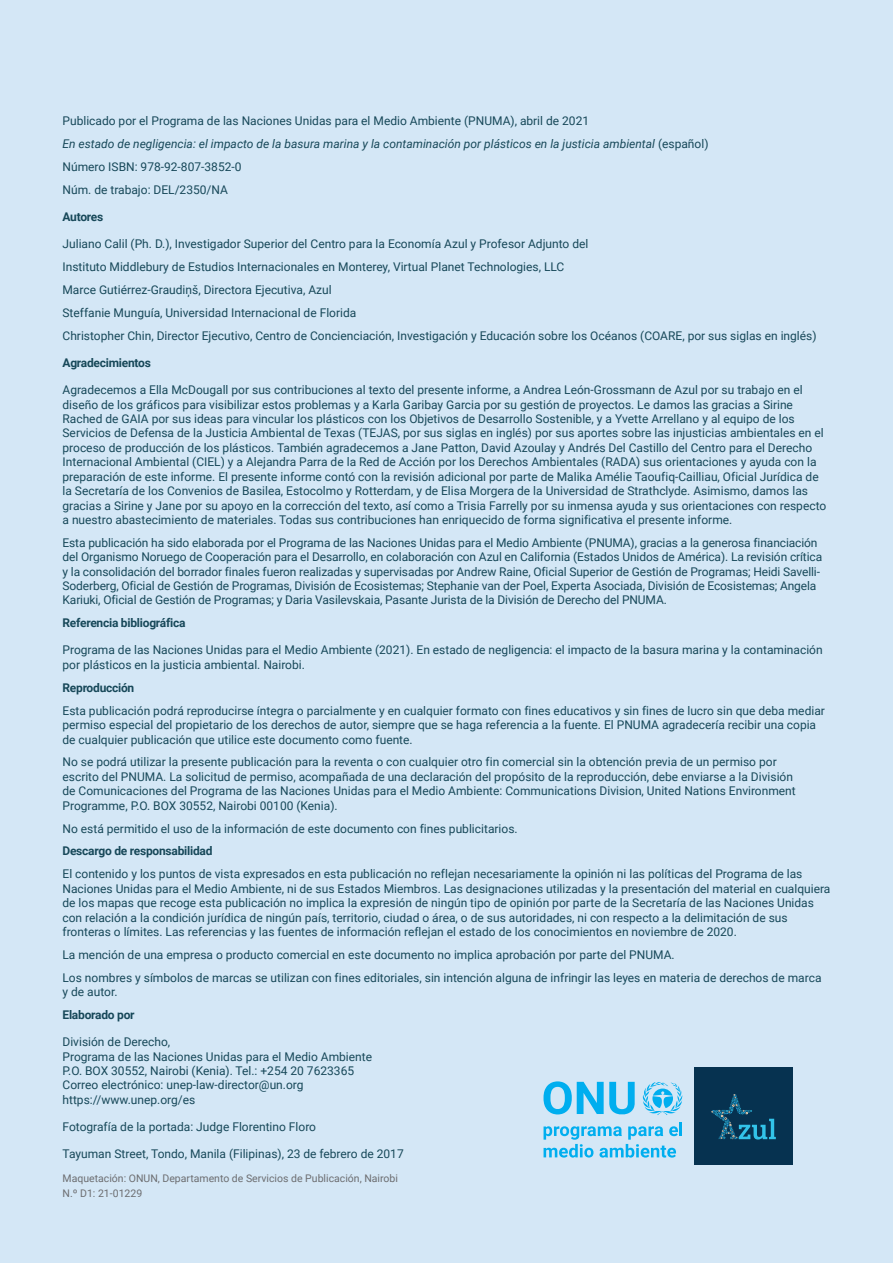
<style>
.page{position:relative;width:893px;height:1263px;background:#d4e7f6}
.page>*{position:absolute;margin:0;border:0;box-sizing:border-box;transform-origin:0 0}
.t1{font:12px/14.4px "Roboto";color:#174859}
.t2{font:italic 12px "Roboto";color:#174859}
.t3{font:700 12px "Roboto";letter-spacing:-.02em;color:#174859}
.Body_Text{font:10.5px "Roboto";color:#6c6d70}
.s1{font-style:normal}
</style>
<div class="page">
<div style="left:695px;top:1068px;width:98px;height:97px;background:#063250"></div>
<svg style="left:711px;top:1094px;width:65px;height:46px"></svg>
<svg style="left:544px;top:1122px;width:138px;height:35px"></svg>
<svg style="left:642px;top:1082px;width:40px;height:33px"></svg>
<svg style="left:543px;top:1081px;width:92px;height:34px"></svg>
<p class="t1" style="left:63px;top:113px;width:528px">Publicado por el Programa de las Naciones Unidas para el Medio Ambiente (PNUMA), abril de 2021</p>
<p class="t2" style="left:63px;top:135px;width:647px">En estado de negligencia: el impacto de la basura marina y la contaminación por plásticos en la justicia ambiental <span class="s1">(español)</span></p>
<p class="t1" style="left:63px;top:159px;width:181px">Número ISBN: 978-92-807-3852-0</p>
<p class="t1" style="left:63px;top:182px;width:167px">Núm. de trabajo: DEL/2350/NA</p>
<p class="t3" style="left:63px;top:208px;width:42px">Autores</p>
<p class="t1" style="left:63px;top:236px;width:527px">Juliano Calil (Ph. D.), Investigador Superior del Centro para la Economía Azul y Profesor Adjunto del</p>
<p class="t1" style="left:63px;top:259px;width:503px">Instituto Middlebury de Estudios Internacionales en Monterey, Virtual Planet Technologies, LLC</p>
<p class="t1" style="left:63px;top:282px;width:271px">Marce Gutiérrez-Graudiņš, Directora Ejecutiva, Azul</p>
<p class="t1" style="left:63px;top:305px;width:295px">Steffanie Munguía, Universidad Internacional de Florida</p>
<p class="t1" style="left:63px;top:328px;width:756px">Christopher Chin, Director Ejecutivo, Centro de Concienciación, Investigación y Educación sobre los Océanos (COARE, por sus siglas en inglés)</p>
<p class="t3" style="left:63px;top:354px;width:90px">Agradecimientos</p>
<p class="t1" style="left:63px;top:382px;width:765px">Agradecemos a Ella McDougall por sus contribuciones al texto del presente informe, a Andrea León-Grossmann de Azul por su trabajo en el diseño de los gráficos para visibilizar estos problemas y a Karla Garibay Garcia por su gestión de proyectos. Le damos las gracias a Sirine Rached de GAIA por sus ideas para vincular los plásticos con los Objetivos de Desarrollo Sostenible, y a Yvette Arrellano y al equipo de los Servicios de Defensa de la Justicia Ambiental de Texas (TEJAS, por sus siglas en inglés) por sus aportes sobre las injusticias ambientales en el proceso de producción de los plásticos. También agradecemos a Jane Patton, David Azoulay y Andrés Del Castillo del Centro para el Derecho Internacional Ambiental (CIEL) y a Alejandra Parra de la Red de Acción por los Derechos Ambientales (RADA) sus orientaciones y ayuda con la preparación de este informe. El presente informe contó con la revisión adicional por parte de Malika Amélie Taoufiq-Cailliau, Oficial Jurídica de la Secretaría de los Convenios de Basilea, Estocolmo y Rotterdam, y de Elisa Morgera de la Universidad de Strathclyde. Asimismo, damos las gracias a Sirine y Jane por su apoyo en la corrección del texto, así como a Trisia Farrelly por su inmensa ayuda y sus orientaciones con respecto a nuestro abastecimiento de materiales. Todas sus contribuciones han enriquecido de forma significativa el presente informe.</p>
<p class="t1" style="left:63px;top:535px;width:761px">Esta publicación ha sido elaborada por el Programa de las Naciones Unidas para el Medio Ambiente (PNUMA), gracias a la generosa financiación del Organismo Noruego de Cooperación para el Desarrollo, en colaboración con Azul en California (Estados Unidos de América). La revisión crítica y la consolidación del borrador finales fueron realizadas y supervisadas por Andrew Raine, Oficial Superior de Gestión de Programas; Heidi Savelli-Soderberg, Oficial de Gestión de Programas, División de Ecosistemas; Stephanie van der Poel, Experta Asociada, División de Ecosistemas; Angela Kariuki, Oficial de Gestión de Programas; y Daria Vasilevskaia, Pasante Jurista de la División de Derecho del PNUMA.</p>
<p class="t3" style="left:63px;top:615px;width:125px">Referencia bibliográfica</p>
<p class="t1" style="left:63px;top:642px;width:762px">Programa de las Naciones Unidas para el Medio Ambiente (2021). En estado de negligencia: el impacto de la basura marina y la contaminación por plásticos en la justicia ambiental. Nairobi.</p>
<p class="t3" style="left:63px;top:679px;width:73px">Reproducción</p>
<p class="t1" style="left:63px;top:703px;width:764px">Esta publicación podrá reproducirse íntegra o parcialmente y en cualquier formato con fines educativos y sin fines de lucro sin que deba mediar permiso especial del propietario de los derechos de autor, siempre que se haga referencia a la fuente. El PNUMA agradecería recibir una copia de cualquier publicación que utilice este documento como fuente.</p>
<p class="t1" style="left:63px;top:754px;width:735px">No se podrá utilizar la presente publicación para la reventa o con cualquier otro fin comercial sin la obtención previa de un permiso por escrito del PNUMA. La solicitud de permiso, acompañada de una declaración del propósito de la reproducción, debe enviarse a la División de Comunicaciones del Programa de las Naciones Unidas para el Medio Ambiente: Communications Division, United Nations Environment Programme, P.O. BOX 30552, Nairobi 00100 (Kenia).</p>
<p class="t1" style="left:63px;top:821px;width:457px">No está permitido el uso de la información de este documento con fines publicitarios.</p>
<p class="t3" style="left:63px;top:843px;width:152px">Descargo de responsabilidad</p>
<p class="t1" style="left:63px;top:866px;width:769px">El contenido y los puntos de vista expresados en esta publicación no reflejan necesariamente la opinión ni las políticas del Programa de las Naciones Unidas para el Medio Ambiente, ni de sus Estados Miembros. Las designaciones utilizadas y la presentación del material en cualquiera de los mapas que recoge esta publicación no implica la expresión de ningún tipo de opinión por parte de la Secretaría de las Naciones Unidas con relación a la condición jurídica de ningún país, territorio, ciudad o área, o de sus autoridades, ni con respecto a la delimitación de sus fronteras o límites. Las referencias y las fuentes de información reflejan el estado de los conocimientos en noviembre de 2020.</p>
<p class="t1" style="left:63px;top:947px;width:614px">La mención de una empresa o producto comercial en este documento no implica aprobación por parte del PNUMA.</p>
<p class="t1" style="left:63px;top:970px;width:760px">Los nombres y símbolos de marcas se utilizan con fines editoriales, sin intención alguna de infringir las leyes en materia de derechos de marca y de autor.</p>
<p class="t3" style="left:63px;top:1006px;width:74px">Elaborado por</p>
<p class="t1" style="left:63px;top:1034px;width:109px">División de Derecho,</p>
<p class="t1" style="left:63px;top:1049px;width:311px">Programa de las Naciones Unidas para el Medio Ambiente</p>
<p class="t1" style="left:63px;top:1063px;width:293px">P.O. BOX 30552, Nairobi (Kenia). Tel.: +254 20 7623365</p>
<p class="t1" style="left:63px;top:1077px;width:243px">Correo electrónico: unep-law-director@un.org</p>
<p class="t1" style="left:63px;top:1092px;width:134px">https://www.unep.org/es</p>
<p class="t1" style="left:63px;top:1119px;width:255px">Fotografía de la portada: Judge Florentino Floro</p>
<p class="t1" style="left:63px;top:1146px;width:343px">Tayuman Street, Tondo, Manila (Filipinas), 23 de febrero de 2017</p>
<p class="Body_Text" style="left:63px;top:1171px;width:337px">Maquetación: ONUN, Departamento de Servicios de Publicación, Nairobi</p>
<p class="Body_Text" style="left:63px;top:1186px;width:81px">N.º D1: 21-01229</p>
</div>
